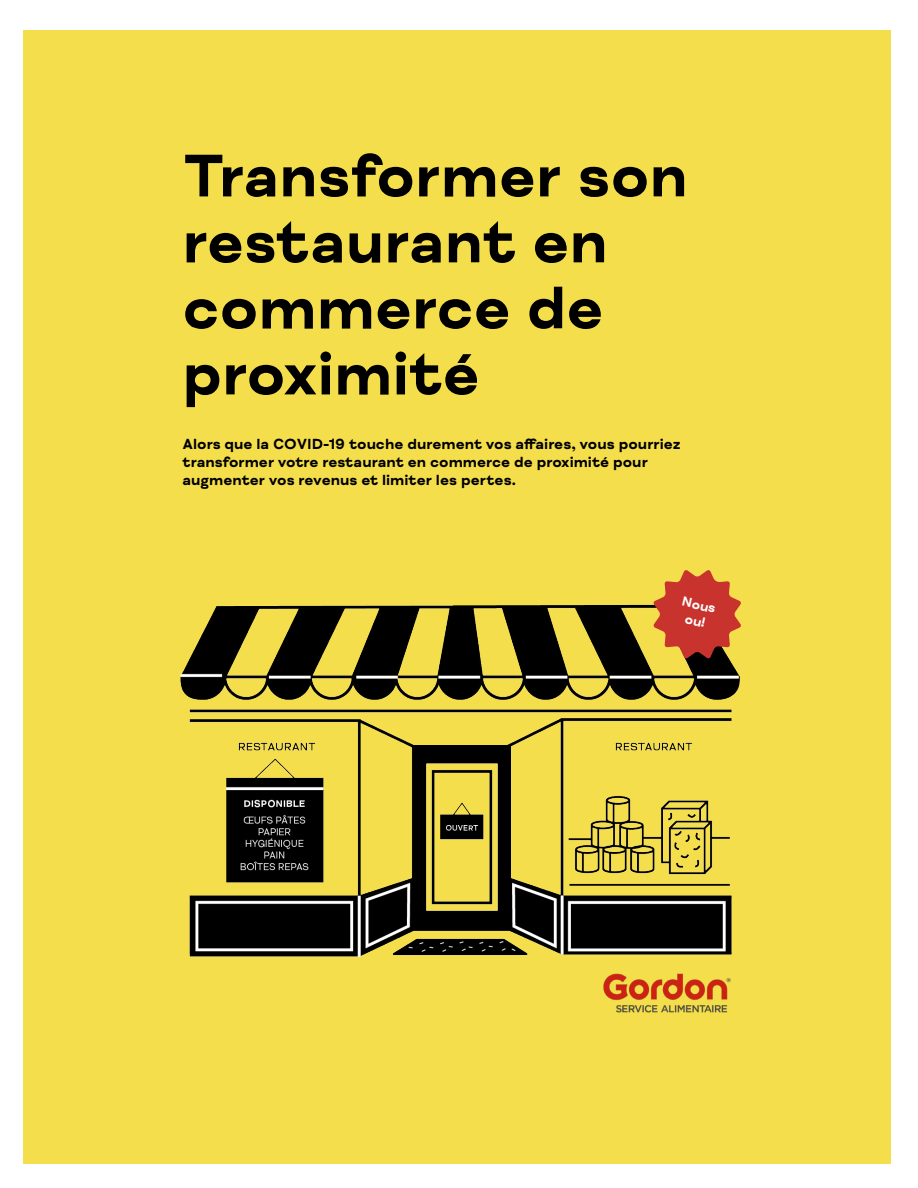
<style>
.page{position:relative;width:918px;height:1188px;background:#fff}
.page>*{position:absolute;margin:0;border:0;box-sizing:border-box;transform-origin:0 0}
.t1{font:700 61.5px/66px "FS Meridian";color:#000}
.t2{font:700 15px/18px "FS Meridian";color:#000}
.t3{font:700 13.5px/16.2px "FS Meridian";color:#fff;text-align:center}
</style>
<div class="page">
<div style="left:24px;top:30px;width:867px;height:1134px;background:#f5de4b"></div>
<img style="left:603px;top:984px;width:125px;height:29px">
<img style="left:180px;top:604px;width:560px;height:380px">
<svg style="left:653px;top:570px;width:88px;height:89px"></svg>
<h1 class="t1" style="left:183px;top:144px;width:507px">Transformer son restaurant en commerce de proximité</h1>
<p class="t2" style="left:183px;top:435px;width:500px">Alors que la COVID-19 touche durement vos affaires, vous pourriez transformer votre restaurant en commerce de proximité pour augmenter vos revenus et limiter les pertes.</p>
<p class="t3" style="left:684px;top:593px;width:36px;rotate:13deg">Nous ou!</p>
</div>
